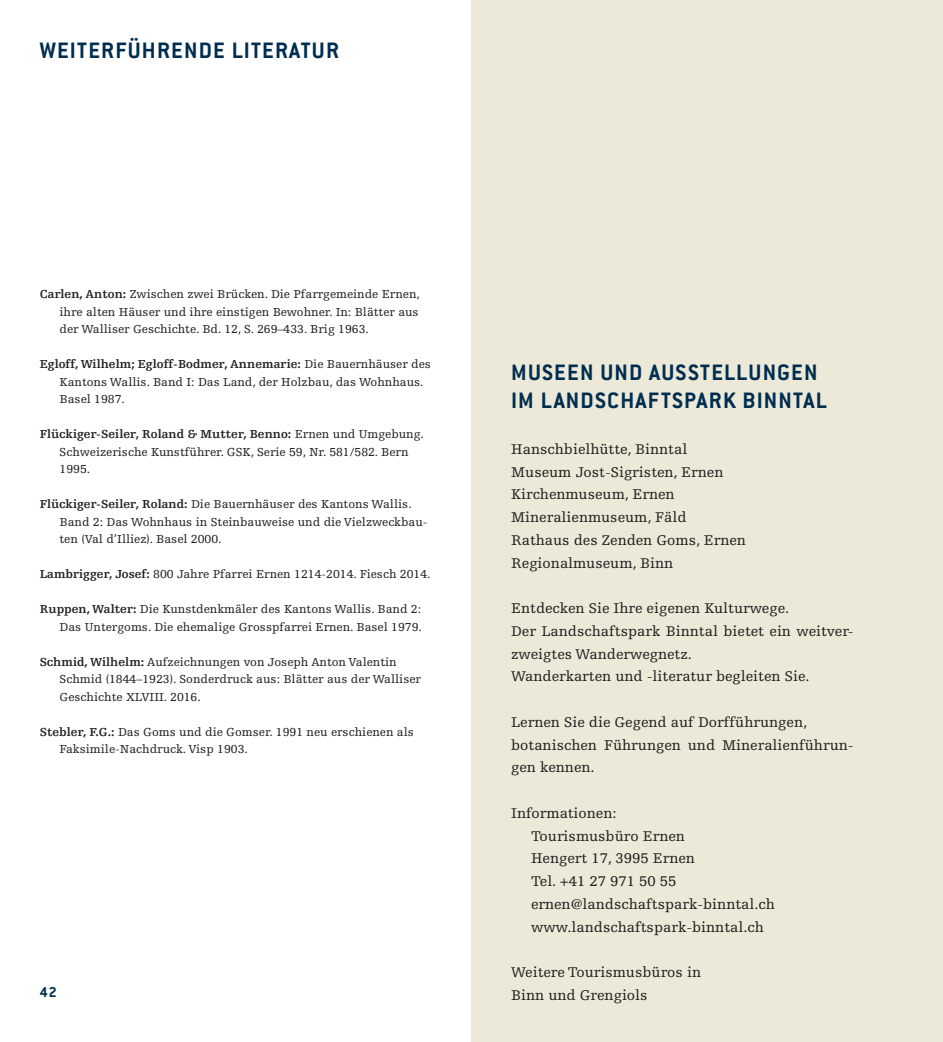
<style>
.page{position:relative;width:943px;height:1042px;background:#fff}
.page>*{position:absolute;margin:0;border:0;box-sizing:border-box;transform-origin:0 0}
.t1{font:700 24.5px/28px "Conduit ITC";letter-spacing:.05em;color:#002e50}
.t2{font:700 15.75px "Conduit ITC";color:#002e50}
.t3{font:14.88px/22.8px "Egyptienne F";color:#231f20}
.t4{font:12.25px/17.5px "Egyptienne F";color:#231f20}
.s1{font-weight:700}
</style>
<div class="page">
<div style="left:471px;top:0;width:472px;height:1042px;background:#ede9d9"></div>
<h1 class="t1" style="left:40px;top:36px;width:301px">WEITERFÜHRENDE LITERATUR</h1>
<p class="t4" style="left:60px;top:286px;width:362px;text-align:justify;text-indent:-20px"><span class="s1">Carlen, Anton:</span> Zwischen zwei Brücken. Die Pfarrgemeinde Ernen, ihre alten Häuser und ihre einstigen Bewohner. In: Blätter aus der Walliser Geschichte. Bd. 12, S. 269–433. Brig 1963.</p>
<p class="t4" style="left:60px;top:356px;width:373px;text-indent:-20px"><span class="s1">Egloff, Wilhelm; Egloff-Bodmer, Annemarie:</span> Die Bauernhäuser des<br>Kantons Wallis. Band I: Das Land, der Holzbau, das Wohnhaus.<br>Basel 1987.</p>
<p class="t4" style="left:60px;top:426px;width:366px;text-indent:-20px"><span class="s1">Flückiger-Seiler, Roland &amp; Mutter, Benno:</span> Ernen und Umgebung.<br>Schweizerische Kunstführer. GSK, Serie 59, Nr. 581/582. Bern<br>1995.</p>
<p class="t4" style="left:60px;top:496px;width:369px;text-indent:-20px"><span class="s1">Flückiger-Seiler, Roland:</span> Die Bauernhäuser des Kantons Wallis.<br>Band 2: Das Wohnhaus in Steinbauweise und die Vielzweckbau&shy;ten (Val d’Illiez). Basel 2000.</p>
<p class="t4" style="left:40px;top:566px;width:392px"><span class="s1">Lambrigger, Josef:</span> 800 Jahre Pfarrei Ernen 1214-2014. Fiesch 2014.</p>
<p class="t4" style="left:40px;top:601px;width:384px;text-align:right"><span class="s1">Ruppen, Walter:</span> Die Kunstdenkmäler des Kantons Wallis. Band 2:<br>Das Untergoms. Die ehemalige Grosspfarrei Ernen. Basel 1979.</p>
<p class="t4" style="left:60px;top:653px;width:363px;text-indent:-20px"><span class="s1">Schmid, Wilhelm:</span> Aufzeichnungen von Joseph Anton Valentin<br>Schmid (1844–1923). Sonderdruck aus: Blätter aus der Walliser<br>Geschichte XLVIII. 2016.</p>
<p class="t4" style="left:60px;top:723px;width:356px;text-indent:-20px"><span class="s1">Stebler, F.G.:</span> Das Goms und die Gomser. 1991 neu erschienen als<br>Faksimile-Nachdruck. Visp 1903.</p>
<p class="t2" style="left:40px;top:983px;width:18px">42</p>
<h1 class="t1" style="left:511px;top:358px;width:317px">MUSEEN UND AUSSTELLUNGEN<br>IM LANDSCHAFTSPARK BINNTAL</h1>
<p class="t3" style="left:511px;top:438px;width:236px">Hanschbielhütte, Binntal<br>Museum Jost-Sigristen, Ernen<br>Kirchenmuseum, Ernen<br>Mineralienmuseum, Fäld<br>Rathaus des Zenden Goms, Ernen<br>Regionalmuseum, Binn</p>
<p class="t3" style="left:511px;top:597px;width:344px">Entdecken Sie Ihre eigenen Kulturwege.<br>Der Landschaftspark Binntal bietet ein weitver&shy;zweigtes Wanderwegnetz.<br>Wanderkarten und -literatur begleiten Sie.</p>
<p class="t3" style="left:511px;top:711px;width:344px">Lernen Sie die Gegend auf Dorfführungen, botanischen Führungen und Mineralienführun&shy;gen kennen.</p>
<p class="t3" style="left:531px;top:802px;width:245px;text-indent:-20px">Informationen:<br>Tourismusbüro Ernen<br>Hengert 17, 3995 Ernen<br>Tel. +41 27 971 50 55 ernen@landschaftspark-binntal.ch www.landschaftspark-binntal.ch</p>
<p class="t3" style="left:511px;top:961px;width:191px">Weitere Tourismusbüros in<br>Binn und Grengiols</p>
</div>
